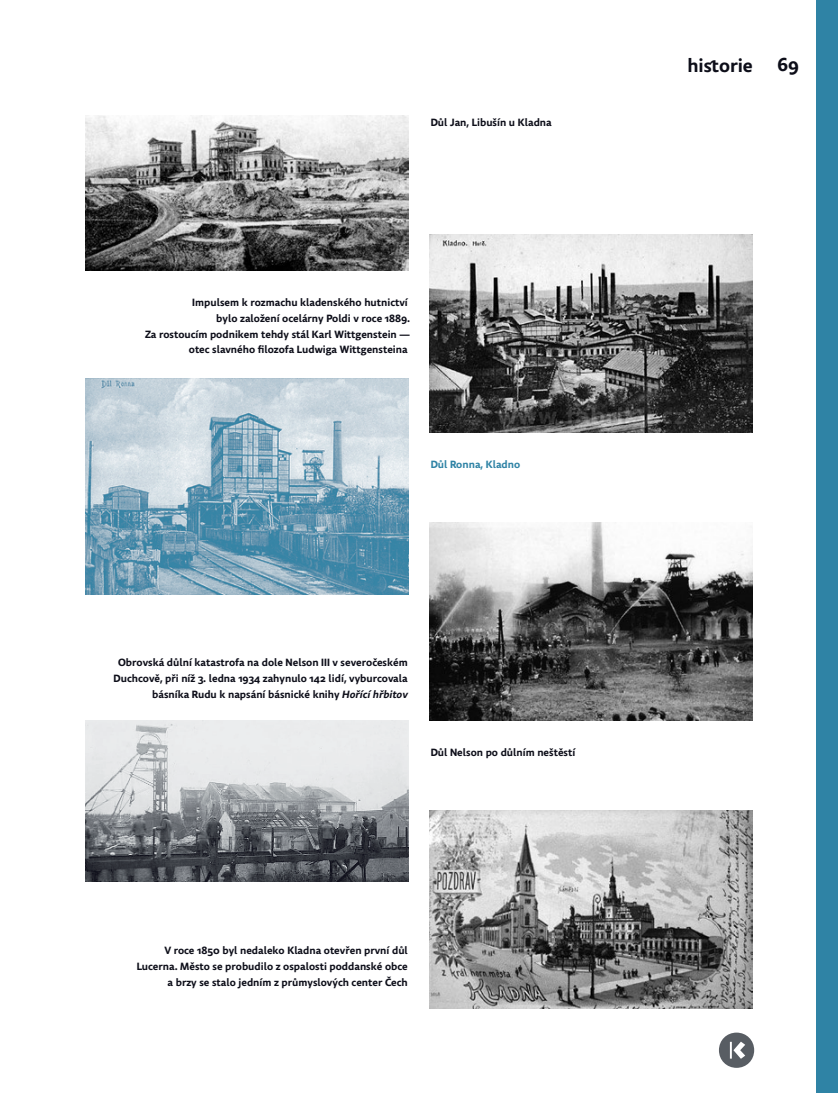
<style>
.page{position:relative;width:838px;height:1093px;background:#fff}
.page>*{position:absolute;margin:0;border:0;box-sizing:border-box;transform-origin:0 0}
.t1{font:700 18.75px "Comenia Sans Host";color:#0d0e19}
.t2{font:700 18.75px "Comenia Sans";color:#0d0e19}
.Popiska_obrázku{font:700 10.5px/15.8px "Comenia Sans";color:#0d0e19;text-align:right}
.Popiska_obrázku-2{font:700 10.5px "Comenia Sans";color:#2f83a5}
.s1{font-style:italic}
</style>
<div class="page">
<img style="left:85px;top:378px;width:323px;height:216px">
<img style="left:429px;top:522px;width:324px;height:198px">
<img style="left:429px;top:810px;width:324px;height:198px">
<img style="left:429px;top:234px;width:324px;height:198px">
<img style="left:85px;top:116px;width:323px;height:154px">
<img style="left:85px;top:720px;width:323px;height:162px">
<div style="left:816px;top:0;width:22px;height:1093px;background:#2f83a5"></div>
<svg style="left:719px;top:1032px;width:35px;height:36px"></svg>
<p class="Popiska_obrázku" style="left:430px;top:115px;width:123px">Důl Jan, Libušín u Kladna</p>
<p class="Popiska_obrázku" style="left:145px;top:295px;width:266px">Impulsem k rozmachu kladenského hutnictví<br>bylo založení ocelárny Poldi v roce 1889.<br>Za rostoucím podnikem tehdy stál Karl Wittgenstein — otec slavného filozofa Ludwiga Wittgensteina</p>
<p class="Popiska_obrázku-2" style="left:430px;top:458px;width:91px">Důl Ronna, Kladno</p>
<p class="Popiska_obrázku" style="left:114px;top:655px;width:296px">Obrovská důlní katastrofa na dole Nelson III v severočeském<br>Duchcově, při níž 3. ledna 1934 zahynulo 142 lidí, vyburcovala básníka Rudu k napsání básnické knihy <span class="s1">Hořící hřbitov</span></p>
<p class="Popiska_obrázku" style="left:430px;top:745px;width:146px">Důl Nelson po důlním neštěstí</p>
<p class="Popiska_obrázku" style="left:137px;top:943px;width:273px">V roce 1850 byl nedaleko Kladna otevřen první důl<br>Lucerna. Město se probudilo z ospalosti poddanské obce a brzy se stalo jedním z průmyslových center Čech</p>
<h1 class="t1" style="left:687px;top:54px;width:67px">historie</h1>
<h1 class="t2" style="left:777px;top:53px;width:23px">69</h1>
</div>
